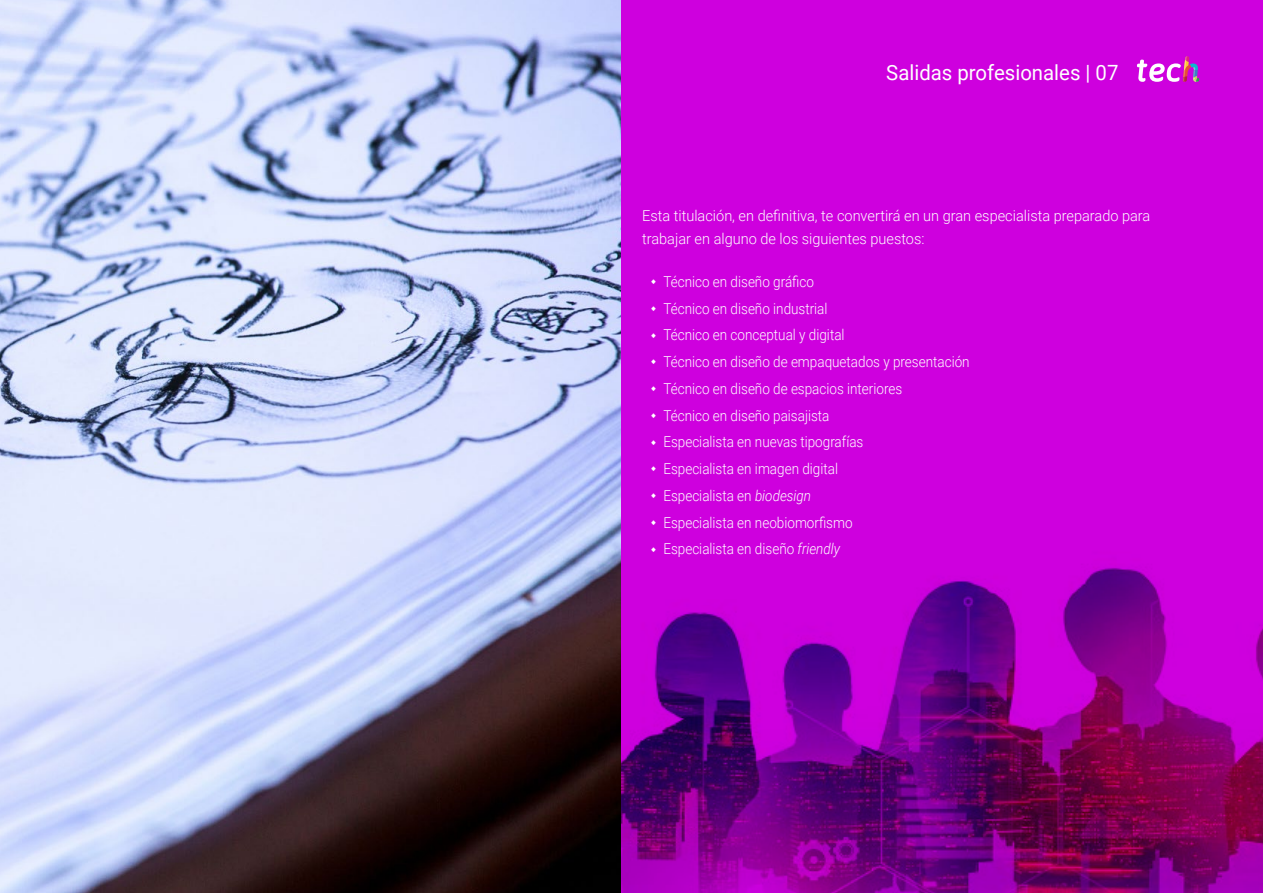
<style>
.page{position:relative;width:1263px;height:893px;background:#fff}
.page>*{position:absolute;margin:0;border:0;box-sizing:border-box;transform-origin:0 0}
.t1{font:21px "Roboto";color:#fff}
.t2{font:300 15px/26.7px "Roboto";color:#fff;scale:.9 1}
.t3{font:300 15px/22.5px "Roboto";color:#fefefe}
.s1{font-style:italic}
</style>
<div class="page">
<div style="left:621px;top:0;width:642px;height:893px;background:#ce00de"></div>
<img style="left:621px;top:567px;width:642px;height:326px">
<img style="left:0;top:0;width:621px;height:893px">
<svg style="left:1137px;top:56px;width:62px;height:26px"></svg>
<h1 class="t1" style="left:886px;top:57px;width:234px">Salidas profesionales | 07</h1>
<p class="t3" style="left:642px;top:204px;width:510px">Esta titulación, en definitiva, te convertirá en un gran especialista preparado para trabajar en alguno de los siguientes puestos:</p>
<p class="t2" style="left:663px;top:268px;width:342px">Técnico en diseño gráfico<br>Técnico en diseño industrial<br>Técnico en conceptual y digital<br>Técnico en diseño de empaquetados y presentación Técnico en diseño de espacios interiores<br>Técnico en diseño paisajista<br>Especialista en nuevas tipografías<br>Especialista en imagen digital<br>Especialista en <span class="s1">biodesign<br></span>Especialista en neobiomorfismo<br>Especialista en diseño <span class="s1">friendly</span></p>
</div>
